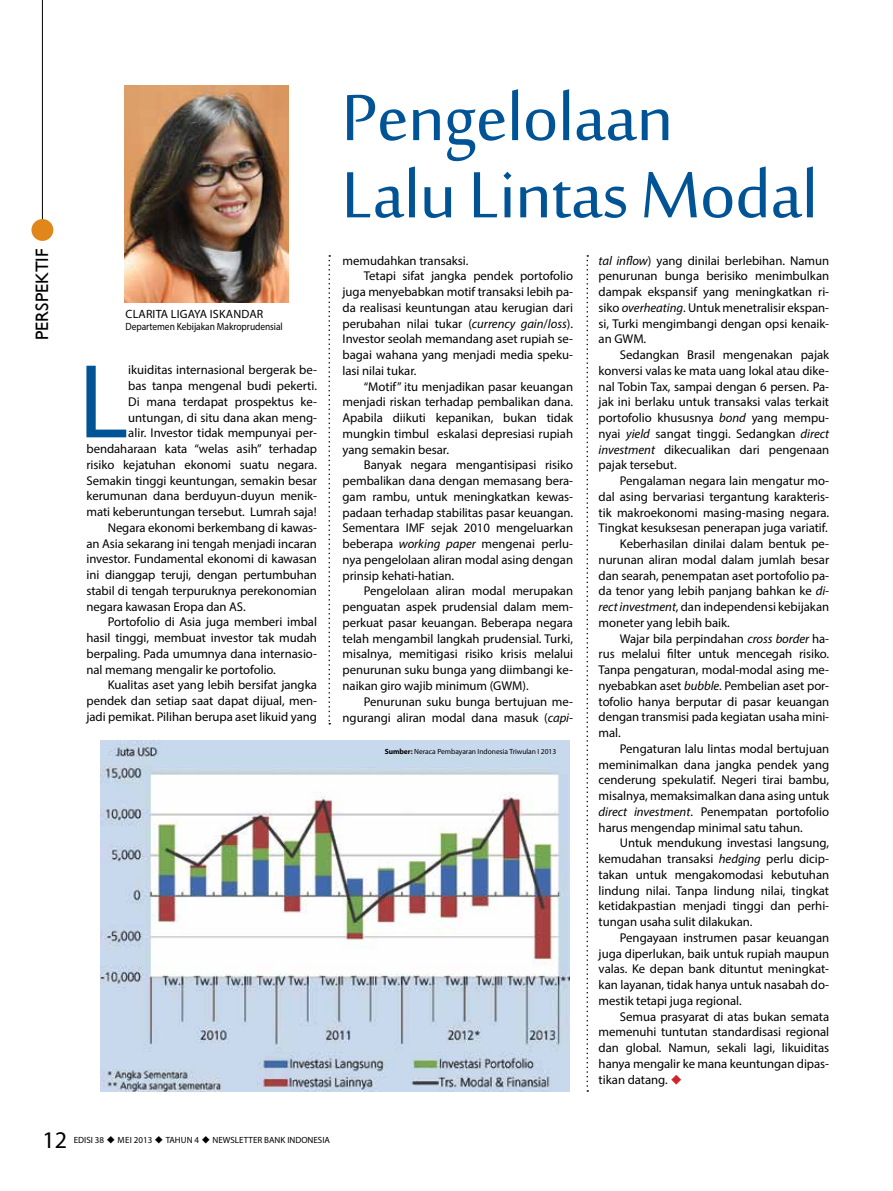
<style>
.page{position:relative;width:893px;height:1191px;background:#fff}
.page>*{position:absolute;margin:0;border:0;box-sizing:border-box;transform-origin:0 0}
.t1{font:106.2px "Myriad Pro";color:#005496}
.t2{font:90.15px/77.2px "Sakkal Majalla";letter-spacing:-.01em;color:#005496}
.t3{font:24px "Myriad Pro";color:#000}
.t4{font:18px "Gill Sans";color:#000}
.t5{font:12.75px/15.8px "Myriad Pro";letter-spacing:-.005em;color:#000;text-align:justify}
.t6{font:12px "Myriad Pro";letter-spacing:.015em;color:#000}
.t7{font:10.5px "Myriad Pro";letter-spacing:-.005em;color:#000;scale:.9 1}
.t8{font:9px "Myriad Pro";color:#000}
.t9{font:7.5px "Myriad Pro";letter-spacing:-.005em;color:#000}
.s1{font-style:italic}
.s2{font-weight:700}
.s3{color:#d2232a}
</style>
<div class="page">
<hr style="left:42px;top:0;width:1px;height:230px;background:#000">
<div style="left:31px;top:219px;width:22px;height:22px;background:#e0861b;border-radius:50%"></div>
<svg style="left:586px;top:255px;width:2px;height:836px"></svg>
<svg style="left:328px;top:255px;width:2px;height:469px"></svg>
<img style="left:101px;top:740px;width:469px;height:351px">
<img style="left:124px;top:85px;width:164px;height:218px">
<h3 class="t4" style="left:32px;top:340px;width:93px;rotate:-90deg">perspektif</h3>
<p class="t6" style="left:126px;top:307px;width:139px">CLARITA LIGAYA ISKANDAR</p>
<p class="t7" style="left:125px;top:320px;width:176px">Departemen Kebijakan Makroprudensial</p>
<h1 class="t1" style="left:78px;top:336px;width:52px">L</h1>
<p class="t5" style="left:128px;top:362px;width:190px">ikuiditas internasional bergerak be-</p>
<p class="t5" style="left:128px;top:378px;width:190px">bas tanpa mengenal budi pekerti.</p>
<p class="t5" style="left:128px;top:393px;width:190px">Di mana terdapat prospektus ke-</p>
<p class="t5" style="left:128px;top:409px;width:190px">untungan, di situ dana akan meng-</p>
<p class="t5" style="left:128px;top:425px;width:190px">alir. Investor tidak mempunyai per-</p>
<p class="t5" style="left:86px;top:441px;width:232px">bendaharaan kata “welas asih” terhadap</p>
<p class="t5" style="left:86px;top:456px;width:232px">risiko kejatuhan ekonomi suatu negara.</p>
<p class="t5" style="left:86px;top:472px;width:232px">Semakin tinggi keuntungan, semakin besar</p>
<p class="t5" style="left:86px;top:488px;width:232px">kerumunan dana berduyun-duyun menik-</p>
<p class="t5" style="left:86px;top:504px;width:232px">mati keberuntungan tersebut. Lumrah saja!</p>
<p class="t5" style="left:108px;top:519px;width:211px">Negara ekonomi berkembang di kawas-</p>
<p class="t5" style="left:86px;top:535px;width:232px">an Asia sekarang ini tengah menjadi incaran</p>
<p class="t5" style="left:86px;top:551px;width:232px">investor. Fundamental ekonomi di kawasan</p>
<p class="t5" style="left:86px;top:567px;width:232px">ini dianggap teruji, dengan pertumbuhan</p>
<p class="t5" style="left:86px;top:582px;width:232px">stabil di tengah terpuruknya perekonomian</p>
<p class="t5" style="left:86px;top:598px;width:161px">negara kawasan Eropa dan AS.</p>
<p class="t5" style="left:108px;top:614px;width:211px">Portofolio di Asia juga memberi imbal</p>
<p class="t5" style="left:86px;top:630px;width:232px">hasil tinggi, membuat investor tak mudah</p>
<p class="t5" style="left:86px;top:645px;width:232px">berpaling. Pada umumnya dana internasio-</p>
<p class="t5" style="left:86px;top:661px;width:191px">nal memang mengalir ke portofolio.</p>
<p class="t5" style="left:108px;top:677px;width:211px">Kualitas aset yang lebih bersifat jangka</p>
<p class="t5" style="left:86px;top:693px;width:232px">pendek dan setiap saat dapat dijual, men-</p>
<p class="t5" style="left:86px;top:708px;width:232px">jadi pemikat. Pilihan berupa aset likuid yang</p>
<h2 class="t2" style="left:341px;top:84px;width:478px">Pengelolaan<br>Lalu Lintas Modal</h2>
<p class="t5" style="left:343px;top:252px;width:127px">memudahkan transaksi.</p>
<p class="t5" style="left:364px;top:268px;width:211px">Tetapi sifat jangka pendek portofolio</p>
<p class="t5" style="left:343px;top:284px;width:232px">juga menyebabkan motif transaksi lebih pa-</p>
<p class="t5" style="left:343px;top:299px;width:232px">da realisasi keuntungan atau kerugian dari</p>
<p class="t5" style="left:343px;top:315px;width:232px">perubahan nilai tukar (<span class="s1">currency gain</span>/<span class="s1">loss</span>).</p>
<p class="t5" style="left:343px;top:331px;width:232px">Investor seolah memandang aset rupiah se-</p>
<p class="t5" style="left:343px;top:347px;width:232px">bagai wahana yang menjadi media speku-</p>
<p class="t5" style="left:343px;top:362px;width:75px">lasi nilai tukar.</p>
<p class="t5" style="left:364px;top:378px;width:211px">“Motif” itu menjadikan pasar keuangan</p>
<p class="t5" style="left:343px;top:394px;width:232px">menjadi riskan terhadap pembalikan dana.</p>
<p class="t5" style="left:343px;top:410px;width:232px">Apabila diikuti kepanikan, bukan tidak</p>
<p class="t5" style="left:343px;top:425px;width:232px">mungkin timbul eskalasi depresiasi rupiah</p>
<p class="t5" style="left:343px;top:441px;width:108px">yang semakin besar.</p>
<p class="t5" style="left:364px;top:457px;width:211px">Banyak negara mengantisipasi risiko</p>
<p class="t5" style="left:343px;top:473px;width:232px">pembalikan dana dengan memasang bera-</p>
<p class="t5" style="left:343px;top:488px;width:231px">gam rambu, untuk meningkatkan kewas-</p>
<p class="t5" style="left:343px;top:504px;width:232px">padaan terhadap stabilitas pasar keuangan.</p>
<p class="t5" style="left:343px;top:520px;width:232px">Sementara IMF sejak 2010 mengeluarkan</p>
<p class="t5" style="left:343px;top:536px;width:232px">beberapa <span class="s1">working paper</span> mengenai perlu-</p>
<p class="t5" style="left:343px;top:551px;width:232px">nya pengelolaan aliran modal asing dengan</p>
<p class="t5" style="left:343px;top:567px;width:113px">prinsip kehati-hatian.</p>
<p class="t5" style="left:364px;top:583px;width:211px">Pengelolaan aliran modal merupakan</p>
<p class="t5" style="left:343px;top:599px;width:231px">penguatan aspek prudensial dalam mem-</p>
<p class="t5" style="left:343px;top:614px;width:232px">perkuat pasar keuangan. Beberapa negara</p>
<p class="t5" style="left:343px;top:630px;width:232px">telah mengambil langkah prudensial. Turki,</p>
<p class="t5" style="left:343px;top:646px;width:232px">misalnya, memitigasi risiko krisis melalui</p>
<p class="t5" style="left:343px;top:662px;width:232px">penurunan suku bunga yang diimbangi ke-</p>
<p class="t5" style="left:343px;top:677px;width:188px">naikan giro wajib minimum (GWM).</p>
<p class="t5" style="left:364px;top:693px;width:211px">Penurunan suku bunga bertujuan me-</p>
<p class="t5" style="left:343px;top:709px;width:232px">ngurangi aliran modal dana masuk (<span class="s1">capi-</span></p>
<p class="t9" style="left:385px;top:747px;width:173px"><span class="s2">Sumber:</span> Neraca Pembayaran Indonesia Triwulan I 2013</p>
<p class="t5" style="left:599px;top:252px;width:232px"><span class="s1">tal inflow</span>) yang dinilai berlebihan. Namun penurunan bunga berisiko menimbulkan dampak ekspansif yang meningkatkan ri&shy;siko <span class="s1">overheating</span>. Untuk menetralisir ekspan&shy;si, Turki mengimbangi dengan opsi kenaik&shy;an GWM.</p>
<p class="t5" style="left:599px;top:347px;width:232px;text-indent:21px">Sedangkan Brasil mengenakan pajak konversi valas ke mata uang lokal atau dike&shy;nal Tobin Tax, sampai dengan 6 persen. Pa&shy;jak ini berlaku untuk transaksi valas terkait portofolio khususnya <span class="s1">bond</span> yang mempu&shy;nyai <span class="s1">yield</span> sangat tinggi. Sedangkan <span class="s1">direct investment</span> dikecualikan dari pengenaan pajak tersebut.</p>
<p class="t5" style="left:620px;top:473px;width:211px">Pengalaman negara lain mengatur mo-</p>
<p class="t5" style="left:599px;top:488px;width:232px">dal asing bervariasi tergantung karakteris-</p>
<p class="t5" style="left:599px;top:504px;width:232px">tik makroekonomi masing-masing negara.</p>
<p class="t5" style="left:599px;top:520px;width:231px">Tingkat kesuksesan penerapan juga variatif.</p>
<p class="t5" style="left:620px;top:536px;width:211px">Keberhasilan dinilai dalam bentuk pe-</p>
<p class="t5" style="left:599px;top:551px;width:232px">nurunan aliran modal dalam jumlah besar</p>
<p class="t5" style="left:599px;top:567px;width:232px">dan searah, penempatan aset portofolio pa-</p>
<p class="t5" style="left:599px;top:583px;width:232px">da tenor yang lebih panjang bahkan ke <span class="s1">di-</span></p>
<p class="t5" style="left:599px;top:599px;width:232px"><span class="s1">rect investment</span>, dan independensi kebijakan</p>
<p class="t5" style="left:599px;top:614px;width:133px">moneter yang lebih baik.</p>
<p class="t5" style="left:620px;top:630px;width:211px">Wajar bila perpindahan <span class="s1">cross border</span> ha-</p>
<p class="t5" style="left:599px;top:646px;width:232px">rus melalui filter untuk mencegah risiko.</p>
<p class="t5" style="left:599px;top:662px;width:232px">Tanpa pengaturan, modal-modal asing me-</p>
<p class="t5" style="left:599px;top:677px;width:232px">nyebabkan aset <span class="s1">bubble</span>. Pembelian aset por-</p>
<p class="t5" style="left:599px;top:693px;width:232px">tofolio hanya berputar di pasar keuangan</p>
<p class="t5" style="left:599px;top:709px;width:232px">dengan transmisi pada kegiatan usaha mini-</p>
<p class="t5" style="left:599px;top:725px;width:24px">mal.</p>
<p class="t5" style="left:620px;top:740px;width:211px">Pengaturan lalu lintas modal bertujuan</p>
<p class="t5" style="left:599px;top:756px;width:232px">meminimalkan dana jangka pendek yang</p>
<p class="t5" style="left:599px;top:772px;width:232px">cenderung spekulatif. Negeri tirai bambu,</p>
<p class="t5" style="left:599px;top:788px;width:232px">misalnya, memaksimalkan dana asing untuk</p>
<p class="t5" style="left:599px;top:803px;width:232px"><span class="s1">direct investment</span>. Penempatan portofolio</p>
<p class="t5" style="left:599px;top:819px;width:206px">harus mengendap minimal satu tahun.</p>
<p class="t5" style="left:620px;top:835px;width:211px">Untuk mendukung investasi langsung,</p>
<p class="t5" style="left:599px;top:850px;width:232px">kemudahan transaksi <span class="s1">hedging</span> perlu dicip-</p>
<p class="t5" style="left:599px;top:866px;width:232px">takan untuk mengakomodasi kebutuhan</p>
<p class="t5" style="left:599px;top:882px;width:232px">lindung nilai. Tanpa lindung nilai, tingkat</p>
<p class="t5" style="left:599px;top:898px;width:232px">ketidakpastian menjadi tinggi dan perhi-</p>
<p class="t5" style="left:599px;top:913px;width:155px">tungan usaha sulit dilakukan.</p>
<p class="t5" style="left:620px;top:929px;width:211px">Pengayaan instrumen pasar keuangan</p>
<p class="t5" style="left:599px;top:945px;width:232px">juga diperlukan, baik untuk rupiah maupun</p>
<p class="t5" style="left:599px;top:961px;width:232px">valas. Ke depan bank dituntut meningkat-</p>
<p class="t5" style="left:599px;top:976px;width:232px">kan layanan, tidak hanya untuk nasabah do-</p>
<p class="t5" style="left:599px;top:992px;width:145px">mestik tetapi juga regional.</p>
<p class="t5" style="left:620px;top:1008px;width:211px">Semua prasyarat di atas bukan semata</p>
<p class="t5" style="left:599px;top:1024px;width:232px">memenuhi tuntutan standardisasi regional</p>
<p class="t5" style="left:599px;top:1039px;width:232px">dan global. Namun, sekali lagi, likuiditas</p>
<p class="t5" style="left:599px;top:1055px;width:232px">hanya mengalir ke mana keuntungan dipas-</p>
<p class="t5" style="left:599px;top:1071px;width:85px">tikan datang. <span class="s3">◆</span></p>
<h3 class="t3" style="left:43px;top:1125px;width:26px">12</h3>
<p class="t8" style="left:74px;top:1134px;width:50px">EDISI 38 ◆ mei</p>
<p class="t8" style="left:134px;top:1134px;width:198px">2013 ◆ TAHUN 4 ◆ NEWSLETTER BANK INDONESIA</p>
</div>
